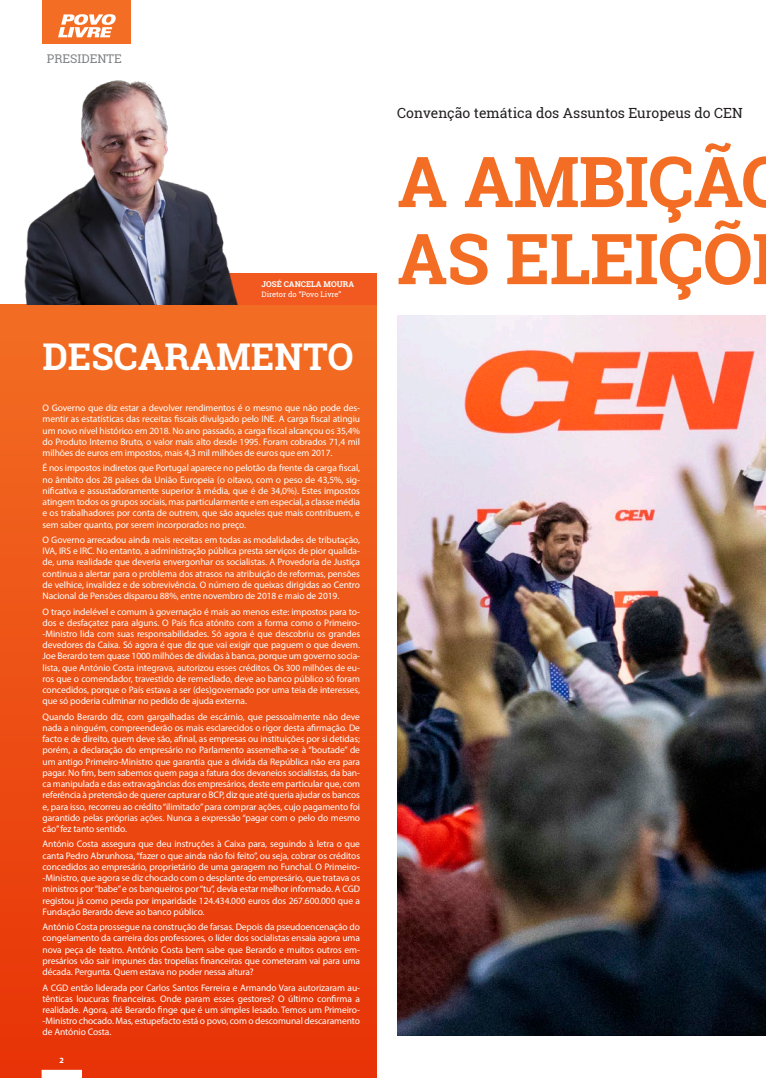
<style>
.page{position:relative;width:766px;height:1078px;background:#fff}
.page>*{position:absolute;margin:0;border:0;box-sizing:border-box;transform-origin:0 0}
.n_texto{font:700 70.2px/77px "Roboto Slab";letter-spacing:-.01em;color:#f36e24}
.n_texto-2{font:700 36.9px "Roboto Slab";color:#fff}
.Normal__Web{font:14px "Roboto Slab";color:#231f20}
.topos{font:12px "Roboto Slab";color:#808285}
.PL_new_texto{font:9.5px/11.2px "Myriad Pro";letter-spacing:-.01em;color:#fff;text-align:justify}
.t1{font:700 8px "Roboto Slab";color:#fff}
.t2{font:700 8px "Myriad Pro";color:#fff}
.t3{font:7.5px "Roboto Slab";color:#fff}
</style>
<div class="page">
<div style="left:0;top:304px;width:377px;height:773px;background:linear-gradient(to bottom,#f36e24,#e73307)"></div>
<div style="left:42px;top:1069px;width:39px;height:8px;background:#fff"></div>
<div style="left:42px;top:1069px;width:40px;height:8px;border:1px solid #fff"></div>
<div style="left:43px;top:0;width:88px;height:44px;background:#f36e24"></div>
<svg style="left:58px;top:14px;width:58px;height:23px"></svg>
<div style="left:163px;top:273px;width:214px;height:31px;background:#f15921"></div>
<img style="left:24px;top:80px;width:214px;height:224px">
<img style="left:397px;top:315px;width:368px;height:720px">
<p class="topos" style="left:47px;top:51px;width:76px">PRESIDENTE</p>
<p class="t1" style="left:261px;top:278px;width:94px">JOSÉ CANCELA MOURA</p>
<p class="t3" style="left:261px;top:289px;width:81px">Diretor do “Povo Livre”</p>
<p class="n_texto-2" style="left:43px;top:331px;width:312px">DESCARAMENTO</p>
<p class="PL_new_texto" style="left:43px;top:402px;width:319px">O Governo que diz estar a devolver rendimentos é o mesmo que não pode des&shy;mentir as estatísticas das receitas fiscais divulgado pelo INE. A carga fiscal atingiu um novo nível histórico em 2018. No ano passado, a carga fiscal alcançou os 35,4% do Produto Interno Bruto, o valor mais alto desde 1995. Foram cobrados 71,4 mil milhões de euros em impostos, mais 4,3 mil milhões de euros que em 2017.</p>
<p class="PL_new_texto" style="left:43px;top:462px;width:319px">É nos impostos indiretos que Portugal aparece no pelotão da frente da carga fiscal, no âmbito dos 28 países da União Europeia (o oitavo, com o peso de 43,5%, sig&shy;nificativa e assustadoramente superior à média, que é de 34,0%). Estes impostos atingem todos os grupos sociais, mas particularmente e em especial, a classe média e os trabalhadores por conta de outrem, que são aqueles que mais contribuem, e sem saber quanto, por serem incorporados no preço.</p>
<p class="PL_new_texto" style="left:43px;top:534px;width:319px">O Governo arrecadou ainda mais receitas em todas as modalidades de tributação, IVA, IRS e IRC. No entanto, a administração pública presta serviços de pior qualida&shy;de, uma realidade que deveria envergonhar os socialistas. A Provedoria de Justiça continua a alertar para o problema dos atrasos na atribuição de reformas, pensões de velhice, invalidez e de sobrevivência. O número de queixas dirigidas ao Centro Nacional de Pensões disparou 88%, entre novembro de 2018 e maio de 2019.</p>
<p class="PL_new_texto" style="left:43px;top:605px;width:319px">O traço indelével e comum à governação é mais ao menos este: impostos para to&shy;dos e desfaçatez para alguns. O País fica atónito com a forma como o Primeiro--Ministro lida com suas responsabilidades. Só agora é que descobriu os grandes devedores da Caixa. Só agora é que diz que vai exigir que paguem o que devem.<br>Joe Berardo tem quase 1000 milhões de dívidas à banca, porque um governo socia&shy;lista, que António Costa integrava, autorizou esses créditos. Os 300 milhões de eu&shy;ros que o comendador, travestido de remediado, deve ao banco público só foram concedidos, porque o País estava a ser (des)governado por uma teia de interesses, que só poderia culminar no pedido de ajuda externa.</p>
<p class="PL_new_texto" style="left:43px;top:710px;width:319px">Quando Berardo diz, com gargalhadas de escárnio, que pessoalmente não deve nada a ninguém, compreenderão os mais esclarecidos o rigor desta afirmação. De facto e de direito, quem deve são, afinal, as empresas ou instituições por si detidas; porém, a declaração do empresário no Parlamento assemelha-se à “boutade” de um antigo Primeiro-Ministro que garantia que a dívida da República não era para pagar. No fim, bem sabemos quem paga a fatura dos devaneios socialistas, da ban&shy;ca manipulada e das extravagâncias dos empresários, deste em particular que, com referência à pretensão de querer capturar o BCP, diz que até queria ajudar os bancos e, para isso, recorreu ao crédito “ilimitado” para comprar ações, cujo pagamento foi garantido pelas próprias ações. Nunca a expressão “pagar com o pelo do mesmo cão” fez tanto sentido.</p>
<p class="PL_new_texto" style="left:43px;top:838px;width:319px">António Costa assegura que deu instruções à Caixa para, seguindo à letra o que canta Pedro Abrunhosa, “fazer o que ainda não foi feito”, ou seja, cobrar os créditos concedidos ao empresário, proprietário de uma garagem no Funchal. O Primeiro--Ministro, que agora se diz chocado com o desplante do empresário, que tratava os ministros por “babe” e os banqueiros por “tu”, devia estar melhor informado. A CGD registou já como perda por imparidade 124.434.000 euros dos 267.600.000 que a Fundação Berardo deve ao banco público.</p>
<p class="PL_new_texto" style="left:43px;top:921px;width:319px">António Costa prossegue na construção de farsas. Depois da pseudoencenação do congelamento da carreira dos professores, o líder dos socialistas ensaia agora uma nova peça de teatro. António Costa bem sabe que Berardo e muitos outros em&shy;presários vão sair impunes das tropelias financeiras que cometeram vai para uma década. Pergunta. Quem estava no poder nessa altura?</p>
<p class="PL_new_texto" style="left:43px;top:981px;width:319px">A CGD então liderada por Carlos Santos Ferreira e Armando Vara autorizaram au&shy;tênticas loucuras financeiras. Onde param esses gestores? O último confirma a realidade. Agora, até Berardo finge que é um simples lesado. Temos um Primeiro--Ministro chocado. Mas, estupefacto está o povo, com o descomunal descaramento de António Costa.</p>
<p class="t2" style="left:60px;top:1054px;width:6px">2</p>
<p class="Normal__Web" style="left:397px;top:103px;width:347px">Convenção temática dos Assuntos Europeus do CEN</p>
<p class="n_texto" style="left:397px;top:142px;width:395px">A AMBIÇÃO<br>AS ELEIÇÕ</p>
</div>
